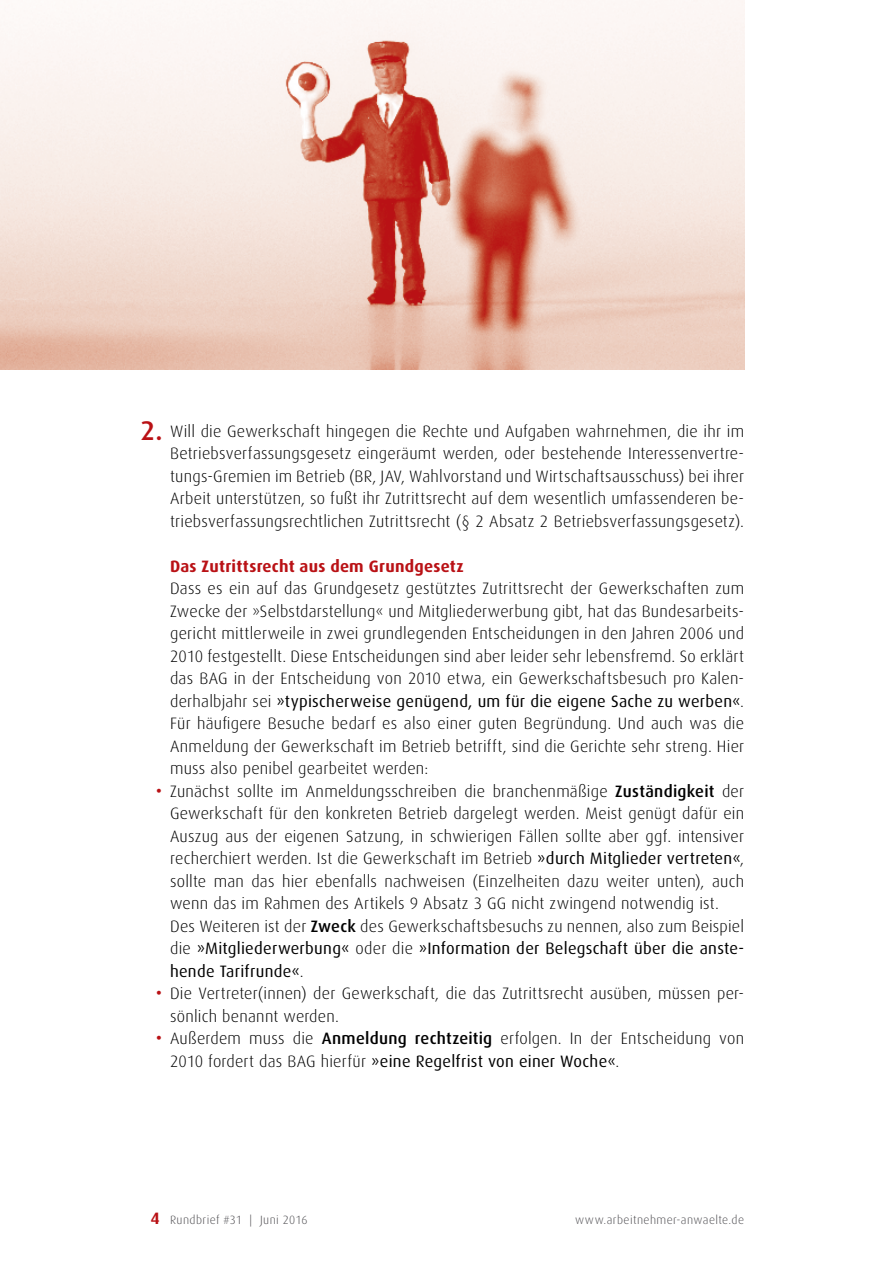
<style>
.page{position:relative;width:893px;height:1263px;background:#fff}
.page>*{position:absolute;margin:0;border:0;box-sizing:border-box;transform-origin:0 0}
.t1{font:500 27px/45px "Dax";color:#b91115}
.t2{font:300 16.5px/22.5px "Dax";letter-spacing:.015em;color:#000;text-align:justify}
.t3{font:700 16.5px "Dax";letter-spacing:.015em;color:#b91115}
.t4{font:300 12px "Dax";letter-spacing:.035em;color:#504f53}
.s1{font-weight:400}
.s2{font-weight:500}
.s3{font-weight:700;font-size:16.5px;color:#b91115}
</style>
<div class="page">
<img style="left:0;top:0;width:744px;height:369px">
<h1 class="t1" style="left:141px;top:408px;width:24px">2.</h1>
<h1 class="t1" style="left:156px;top:768px;width:9px">·</h1>
<h1 class="t1" style="left:156px;top:970px;width:9px">· ·</h1>
<p class="t2" style="left:170px;top:420px;width:576px">Will die Gewerkschaft hingegen die Rechte und Aufgaben wahrnehmen, die ihr im Betriebsverfassungsgesetz eingeräumt werden, oder bestehende Interessenvertre&shy;tungs-Gremien im Betrieb (BR, JAV, Wahlvorstand und Wirtschaftsausschuss) bei ihrer Arbeit unterstützen, so fußt ihr Zutrittsrecht auf dem wesentlich umfassenderen be&shy;triebsverfassungsrechtlichen Zutrittsrecht (§ 2 Absatz 2 Betriebsverfassungsgesetz).</p>
<p class="t3" style="left:170px;top:557px;width:295px">Das Zutrittsrecht aus dem Grundgesetz</p>
<p class="t2" style="left:170px;top:577px;width:576px;text-align:left">Dass es ein auf das Grundgesetz gestütztes Zutrittsrecht der Gewerkschaften zum Zwecke der »Selbstdarstellung« und Mitgliederwerbung gibt, hat das Bundesarbeits&shy;gericht mittlerweile in zwei grundlegenden Entscheidungen in den Jahren 2006 und 2010 festgestellt. Diese Entscheidungen sind aber leider sehr lebensfremd. So erklärt das BAG in der Entscheidung von 2010 etwa, ein Gewerkschaftsbesuch pro Kalen&shy;derhalbjahr sei <span class="s1">»typischerweise genügend, um für die eigene Sache zu werben«</span>.<br>Für häufigere Besuche bedarf es also einer guten Begründung. Und auch was die Anmeldung der Gewerkschaft im Betrieb betrifft, sind die Gerichte sehr streng. Hier muss also penibel gearbeitet werden:<br>Zunächst sollte im Anmeldungsschreiben die branchenmäßige <span class="s2">Zuständigkeit</span> der Gewerkschaft für den konkreten Betrieb dargelegt werden. Meist genügt dafür ein Auszug aus der eigenen Satzung, in schwierigen Fällen sollte aber ggf. intensiver recherchiert werden. Ist die Gewerkschaft im Betrieb <span class="s1">»durch Mitglieder vertreten«</span>, sollte man das hier ebenfalls nachweisen (Einzelheiten dazu weiter unten), auch wenn das im Rahmen des Artikels 9 Absatz 3 GG nicht zwingend notwendig ist.<br>Des Weiteren ist der <span class="s2">Zweck</span> des Gewerkschaftsbesuchs zu nennen, also zum Beispiel die <span class="s1">»Mitgliederwerbung«</span> oder die <span class="s1">»Information der Belegschaft über die anste&shy;hende Tarifrunde«</span>.<br>Die Vertreter(innen) der Gewerkschaft, die das Zutrittsrecht ausüben, müssen per&shy;sönlich benannt werden.<br>Außerdem muss die <span class="s2">Anmeldung rechtzeitig</span> erfolgen. In der Entscheidung von 2010 fordert das BAG hierfür <span class="s1">»eine Regelfrist von einer Woche«</span>.</p>
<p class="t4" style="left:151px;top:1213px;width:158px"><span class="s3">4</span> Rundbrief #31 | Juni 2016</p>
<p class="t4" style="left:575px;top:1213px;width:170px">www.arbeitnehmer-anwaelte.de</p>
</div>
